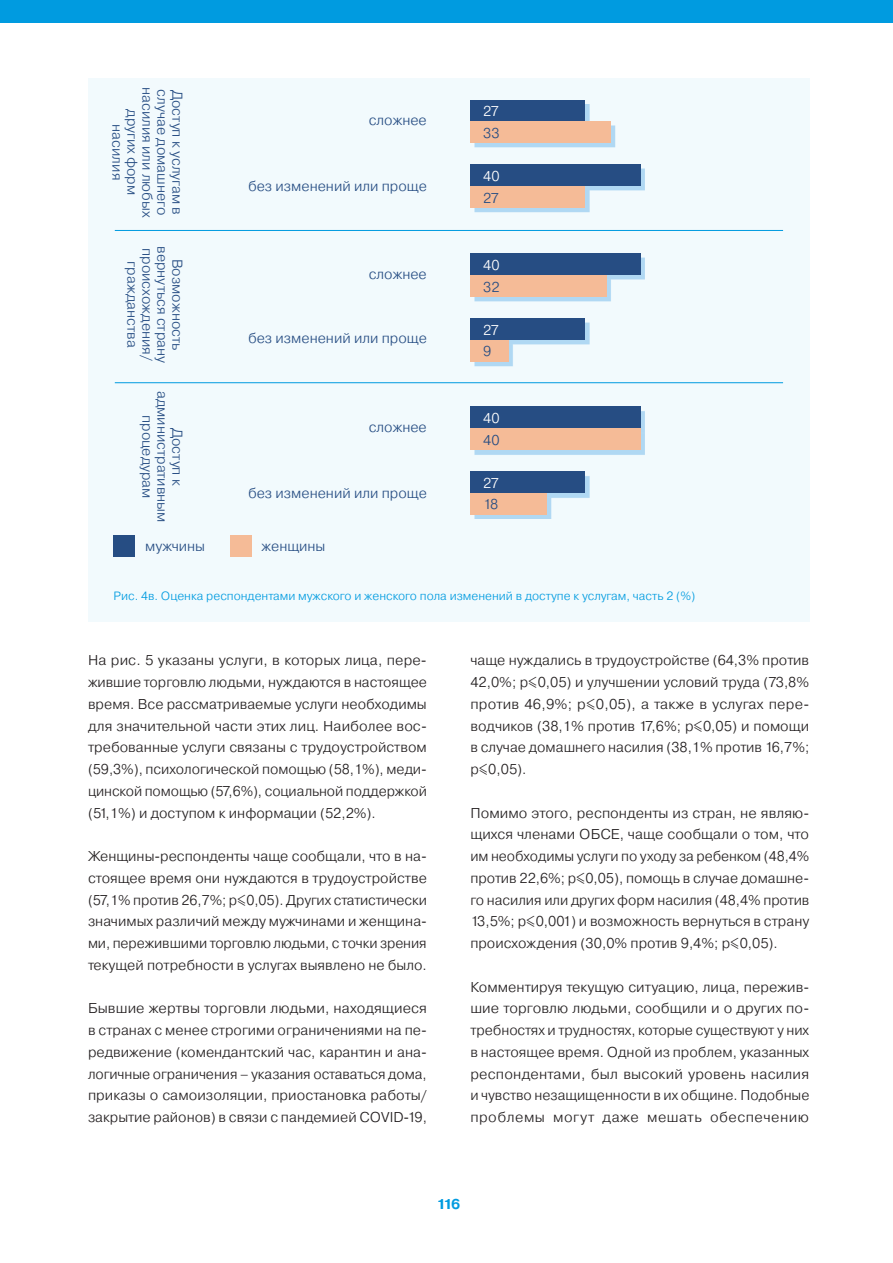
<style>
.page{position:relative;width:893px;height:1263px;background:#fff}
.page>*{position:absolute;margin:0;border:0;box-sizing:border-box;transform-origin:0 0}
.t1{font:300 14.25px/21.8px "Pragmatica";color:#231f20;text-align:justify}
.t2{font:300 14.25px/15px "Pragmatica";color:#264d83;text-align:center}
.t3{font:300 14.25px "Pragmatica";letter-spacing:-.02em;color:#fff}
.t4{font:700 14.25px "Pragmatica";color:#009be0}
.t5{font:300 12px "Pragmatica";color:#009be0}
</style>
<div class="page">
<div style="left:0;top:0;width:893px;height:22px;background:#009be0"></div>
<div style="left:88px;top:78px;width:721px;height:544px;background:#f2fafd"></div>
<hr style="left:115px;top:382px;width:668px;height:1px;background:#009be0">
<hr style="left:115px;top:230px;width:668px;height:1px;background:#009be0">
<div style="left:475px;top:104px;width:170px;height:415px;background:#9bcdf0;opacity:.75"></div>
<div style="left:470px;top:253px;width:170px;height:22px;background:#264d83"></div>
<div style="left:470px;top:406px;width:170px;height:22px;background:#264d83"></div>
<div style="left:470px;top:275px;width:136px;height:22px;background:#f5bb97"></div>
<div style="left:470px;top:428px;width:170px;height:22px;background:#f5bb97"></div>
<div style="left:470px;top:318px;width:115px;height:22px;background:#264d83"></div>
<div style="left:470px;top:471px;width:115px;height:22px;background:#264d83"></div>
<div style="left:470px;top:340px;width:39px;height:22px;background:#f5bb97"></div>
<div style="left:470px;top:493px;width:77px;height:21px;background:#f5bb97"></div>
<div style="left:470px;top:100px;width:115px;height:22px;background:#264d83"></div>
<div style="left:470px;top:122px;width:141px;height:21px;background:#f5bb97"></div>
<div style="left:470px;top:186px;width:115px;height:22px;background:#f5bb97"></div>
<div style="left:470px;top:164px;width:170px;height:22px;background:#264d83"></div>
<div style="left:114px;top:535px;width:21px;height:21px;background:#264d83"></div>
<div style="left:230px;top:535px;width:21px;height:21px;background:#f5bb97"></div>
<p class="t2" style="left:155px;top:87px;width:132px;rotate:90deg">насилия или любых</p>
<p class="t2" style="left:170px;top:89px;width:127px;rotate:90deg">случае домашнего</p>
<p class="t2" style="left:185px;top:90px;width:127px;rotate:90deg">Доступ к услугам в</p>
<p class="t2" style="left:140px;top:109px;width:87px;rotate:90deg">других форм насилия</p>
<p class="t2" style="left:369px;top:113px;width:60px">сложнее</p>
<p class="t2" style="left:248px;top:178px;width:180px">без изменений или проще</p>
<p class="t2" style="left:178px;top:246px;width:118px;line-height:30px;rotate:90deg">вернуться страну гражданства</p>
<p class="t2" style="left:185px;top:391px;width:133px;rotate:90deg">Доступ к административным процедурам</p>
<p class="t2" style="left:193px;top:248px;width:114px;line-height:30px;rotate:90deg">Возможность происхождения/</p>
<p class="t2" style="left:369px;top:266px;width:60px">сложнее</p>
<p class="t2" style="left:248px;top:331px;width:180px">без изменений или проще</p>
<p class="t2" style="left:369px;top:419px;width:60px">сложнее</p>
<p class="t2" style="left:248px;top:485px;width:180px">без изменений или проще</p>
<p class="t2" style="left:145px;top:539px;width:61px">мужчины</p>
<p class="t2" style="left:261px;top:539px;width:66px">женщины</p>
<p class="t3" style="left:483px;top:102px;width:17px">27</p>
<p class="t2" style="left:483px;top:125px;width:18px">33</p>
<p class="t3" style="left:483px;top:167px;width:18px">40</p>
<p class="t2" style="left:483px;top:190px;width:17px">27</p>
<p class="t3" style="left:483px;top:256px;width:18px">40</p>
<p class="t2" style="left:483px;top:279px;width:18px">32</p>
<p class="t3" style="left:483px;top:320px;width:17px">27</p>
<p class="t2" style="left:483px;top:344px;width:10px">9</p>
<p class="t3" style="left:483px;top:409px;width:18px">40</p>
<p class="t2" style="left:483px;top:432px;width:18px">40</p>
<p class="t3" style="left:483px;top:473px;width:17px">27</p>
<p class="t2" style="left:483px;top:497px;width:17px">18</p>
<p class="t5" style="left:114px;top:588px;width:583px">Рис. 4в. Оценка респондентами мужского и женского пола изменений в доступе к услугам, часть 2 (%)</p>
<p class="t1" style="left:88px;top:649px;width:340px">На рис. 5 указаны услуги, в которых лица, пере&shy;жившие торговлю людьми, нуждаются в настоящее время. Все рассматриваемые услуги необходимы для значительной части этих лиц. Наиболее вос&shy;требованные услуги связаны с трудоустройством (59,3%), психологической помощью (58,1%), меди&shy;цинской помощью (57,6%), социальной поддержкой (51,1%) и доступом к информации (52,2%).</p>
<p class="t1" style="left:88px;top:845px;width:340px">Женщины-респонденты чаще сообщали, что в на&shy;стоящее время они нуждаются в трудоустройстве (57,1% против 26,7%; р≤0,05). Других статистически значимых различий между мужчинами и женщина&shy;ми, пережившими торговлю людьми, с точки зрения текущей потребности в услугах выявлено не было.</p>
<p class="t1" style="left:88px;top:997px;width:341px">Бывшие жертвы торговли людьми, находящиеся в странах с менее строгими ограничениями на пе&shy;редвижение (комендантский час, карантин и ана&shy;логичные ограничения – указания оставаться дома, приказы о самоизоляции, приостановка работы/ закрытие районов) в связи с пандемией COVID-19,</p>
<p class="t1" style="left:470px;top:649px;width:340px">чаще нуждались в трудоустройстве (64,3% против 42,0%; p≤0,05) и улучшении условий труда (73,8% против 46,9%; p≤0,05), а также в услугах пере&shy;водчиков (38,1% против 17,6%; p≤0,05) и помощи в случае домашнего насилия (38,1% против 16,7%; р≤0,05).</p>
<p class="t1" style="left:470px;top:801px;width:340px">Помимо этого, респонденты из стран, не являю&shy;щихся членами ОБСЕ, чаще сообщали о том, что им необходимы услуги по уходу за ребенком (48,4% против 22,6%; р≤0,05), помощь в случае домашне&shy;го насилия или других форм насилия (48,4% против 13,5%; p≤0,001) и возможность вернуться в страну происхождения (30,0% против 9,4%; p≤0,05).</p>
<p class="t1" style="left:470px;top:975px;width:341px">Комментируя текущую ситуацию, лица, пережив&shy;шие торговлю людьми, сообщили и о других по&shy;требностях и трудностях, которые существуют у них в настоящее время. Одной из проблем, указанных респондентами, был высокий уровень насилия и чувство незащищенности в их общине. Подобные проблемы могут даже мешать обеспечению</p>
<p class="t4" style="left:437px;top:1195px;width:25px">116</p>
</div>
